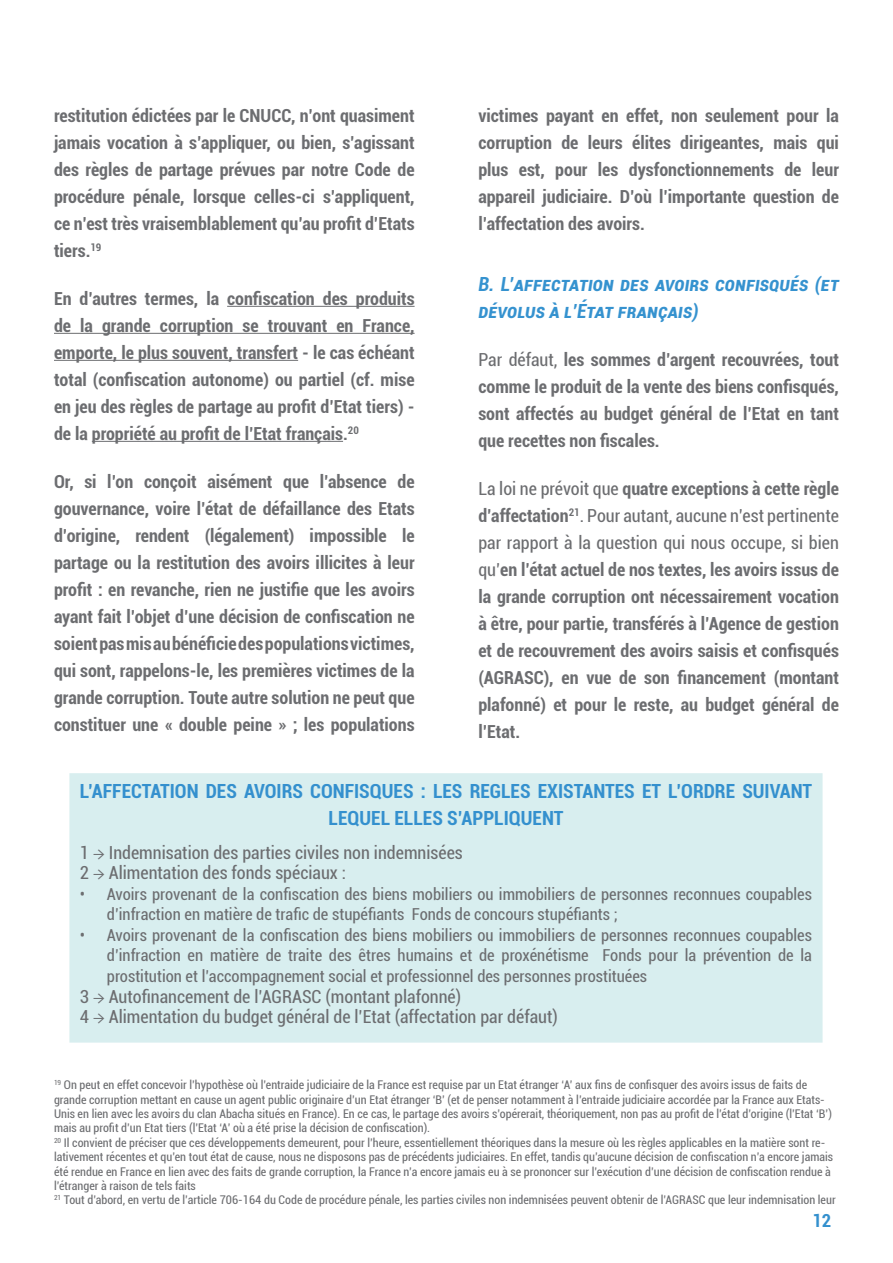
<style>
.page{position:relative;width:893px;height:1263px;background:#fff}
.page>*{position:absolute;margin:0;border:0;box-sizing:border-box;transform-origin:0 0}
.t1{font:700 condensed 19.5px/27px "Roboto";color:#3490ce;text-align:center}
.t2{font:italic 700 condensed 19.5px/27px "Roboto";letter-spacing:.05em;color:#3592cf}
.t3{font:700 condensed 18px/27px "Roboto";color:#6c6d70;text-align:justify}
.t4{font:condensed 18px "Roboto";color:#6c6d70}
.t5{font:700 condensed 18px "Roboto";color:#3490ce}
.t6{font:condensed 16.5px/20.5px "Roboto";color:#6c6d70}
.t7{font:condensed 12px/14.4px "Roboto";color:#6c6d70}
.s1{font-weight:400}
.s2{font-family:"Minion Pro";font-stretch:normal}
</style>
<div class="page">
<hr style="left:227px;top:306px;width:188px;height:1px;background:#6c6d70">
<hr style="left:54px;top:333px;width:361px;height:1px;background:#6c6d70">
<hr style="left:54px;top:360px;width:244px;height:1px;background:#6c6d70">
<hr style="left:92px;top:441px;width:251px;height:1px;background:#6c6d70">
<div style="left:75px;top:778px;width:742px;height:259px;background:#d8eeef"></div>
<div style="left:69px;top:773px;width:754px;height:269px;border:10px solid #d8eeef"></div>
<p class="t3" style="left:54px;top:101px;width:362px">restitution édictées par le CNUCC, n’ont quasiment jamais vocation à s’appliquer, ou bien, s’agissant des règles de partage prévues par notre Code de procédure pénale, lorsque celles-ci s’appliquent, ce n’est très vraisemblablement qu’au profit d’Etats tiers.<sup>19</sup></p>
<p class="t3" style="left:54px;top:284px;width:362px">En d’autres termes, la confiscation des produits de la grande corruption se trouvant en France, emporte, le plus souvent, transfert - le cas échéant total (confiscation autonome) ou partiel (cf. mise en jeu des règles de partage au profit d’Etat tiers) - de la propriété au profit de l’Etat français.<sup>20</sup></p>
<p class="t3" style="left:54px;top:468px;width:362px">Or, si l’on conçoit aisément que l’absence de gouvernance, voire l’état de défaillance des Etats d’origine, rendent (légalement) impossible le partage ou la restitution des avoirs illicites à leur profit : en revanche, rien ne justifie que les avoirs ayant fait l’objet d’une décision de confiscation ne soient pas mis au bénéficie des populations victimes, qui sont, rappelons-le, les premières victimes de la grande corruption. Toute autre solution ne peut que constituer une « double peine » ; les populations</p>
<p class="t3" style="left:478px;top:101px;width:362px">victimes payant en effet, non seulement pour la corruption de leurs élites dirigeantes, mais qui plus est, pour les dysfonctionnements de leur appareil judiciaire. D’où l’importante question de l’affectation des avoirs.</p>
<p class="t2" style="left:478px;top:270px;width:359px">B. L’affectation des avoirs confisqués (et dévolus à l’État français)</p>
<p class="t3" style="left:478px;top:345px;width:362px"><span class="s1">Par défaut,</span> les sommes d’argent recouvrées, tout comme le produit de la vente des biens confisqués, sont affectés au budget général de l’Etat en tant que recettes non fiscales.</p>
<p class="t3" style="left:478px;top:475px;width:362px"><span class="s1">La loi ne prévoit que</span> quatre exceptions à cette règle d’affectation<sup>21</sup><span class="s1">. Pour autant, aucune n’est pertinente par rapport à la question qui nous occupe, si bien qu’</span>en l’état actuel de nos textes, les avoirs issus de la grande corruption ont nécessairement vocation à être, pour partie, transférés à l’Agence de gestion et de recouvrement des avoirs saisis et confisqués (AGRASC), en vue de son financement (montant plafonné) et pour le reste, au budget général de l’Etat.</p>
<p class="t1" style="left:80px;top:777px;width:734px">L’AFFECTATION DES AVOIRS CONFISQUÉS : LES RÈGLES EXISTANTES ET L’ORDRE SUIVANT<br>LEQUEL ELLES S’APPLIQUENT</p>
<p class="t4" style="left:80px;top:840px;width:384px">1 <span class="s2">→</span> Indemnisation des parties civiles non indemnisées</p>
<p class="t4" style="left:80px;top:860px;width:268px">2 <span class="s2">→</span> Alimentation des fonds spéciaux :</p>
<p class="t6" style="left:107px;top:883px;width:707px;text-indent:-27px">• Avoirs provenant de la confiscation des biens mobiliers ou immobiliers de personnes reconnues coupables d’infraction en matière de trafic de stupéfiants Fonds de concours stupéfiants ;</p>
<p class="t6" style="left:107px;top:924px;width:707px;text-align:justify;text-indent:-27px">• Avoirs provenant de la confiscation des biens mobiliers ou immobiliers de personnes reconnues coupables d’infraction en matière de traite des êtres humains et de proxénétisme Fonds pour la prévention de la prostitution et l’accompagnement social et professionnel des personnes prostituées</p>
<p class="t4" style="left:80px;top:983px;width:383px">3 <span class="s2">→</span> Autofinancement de l’AGRASC (montant plafonné)</p>
<p class="t4" style="left:80px;top:1004px;width:479px">4 <span class="s2">→</span> Alimentation du budget général de l’Etat (affectation par défaut)</p>
<p class="t7" style="left:54px;top:1077px;width:779px"><sup>19</sup> On peut en effet concevoir l’hypothèse où l’entraide judiciaire de la France est requise par un Etat étranger ‘A’ aux fins de confisquer des avoirs issus de faits de grande corruption mettant en cause un agent public originaire d’un Etat étranger ‘B’ (et de penser notamment à l’entraide judiciaire accordée par la France aux Etats-Unis en lien avec les avoirs du clan Abacha situés en France). En ce cas, le partage des avoirs s’opérerait, théoriquement, non pas au profit de l’état d’origine (l’Etat ‘B’) mais au profit d’un Etat tiers (l’Etat ‘A’ où a été prise la décision de confiscation).</p>
<p class="t7" style="left:54px;top:1135px;width:781px"><sup>20</sup> Il convient de préciser que ces développements demeurent, pour l’heure, essentiellement théoriques dans la mesure où les règles applicables en la matière sont re&shy;lativement récentes et qu’en tout état de cause, nous ne disposons pas de précédents judiciaires. En effet, tandis qu’aucune décision de confiscation n’a encore jamais été rendue en France en lien avec des faits de grande corruption, la France n’a encore jamais eu à se prononcer sur l’exécution d’une décision de confiscation rendue à l’étranger à raison de tels faits</p>
<p class="t7" style="left:54px;top:1192px;width:783px"><sup>21</sup> Tout d’abord, en vertu de l’article 706-164 du Code de procédure pénale, les parties civiles non indemnisées peuvent obtenir de l’AGRASC que leur indemnisation leur</p>
<p class="t5" style="left:812px;top:1208px;width:20px">12</p>
</div>
